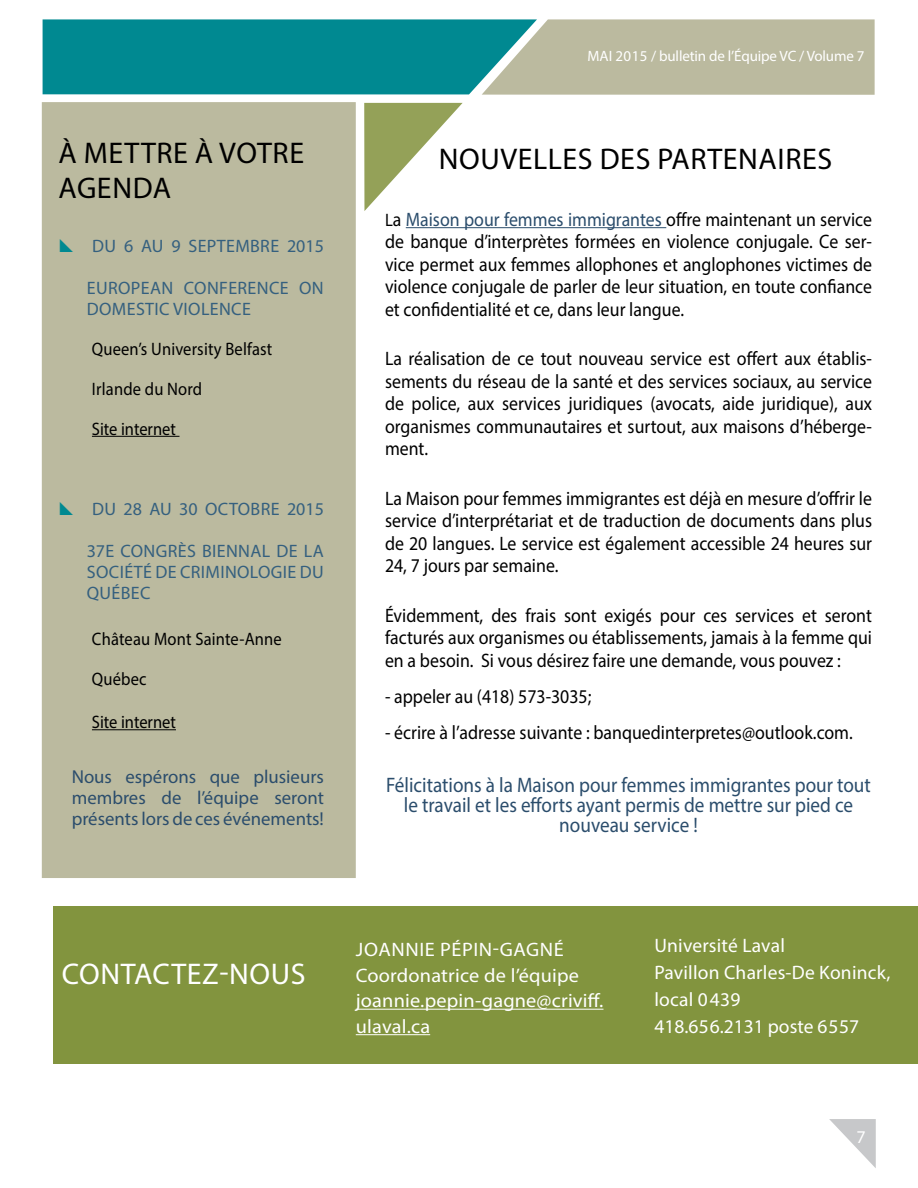
<style>
.page{position:relative;width:918px;height:1188px;background:#fff}
.page>*{position:absolute;margin:0;border:0;box-sizing:border-box;transform-origin:0 0}
.t1{font:30px "Myriad Pro";letter-spacing:.02em;color:#000}
.t2{font:30px "Myriad Pro";letter-spacing:.02em;color:#fff}
.t3{font:21px/19.6px "Myriad Pro";color:#2b4d6c;text-align:center;scale:.91 1}
.t4{font:19.5px/22.5px "Myriad Pro";color:#000;text-align:justify;scale:.91 1}
.t5{font:19.5px/25.5px "Myriad Pro";letter-spacing:.01em;color:#fff;scale:1.04 1}
.t6{font:19.5px/27px "Myriad Pro";letter-spacing:.01em;color:#fff}
.t7{font:18.75px/21px "Myriad Pro";color:#2b4d6c;text-align:justify}
.t8{font:18px/21px "Myriad Pro";letter-spacing:.02em;color:#35607f}
.t9{font:18px/39.5px "Myriad Pro";letter-spacing:.01em;color:#000;scale:.91 1}
.t10{font:18px "Myriad Pro";color:#35607f}
.t11{font:18px "Myriad Pro";color:#fff}
.t12{font:15px "Myriad Pro";letter-spacing:-.01em;color:#fff}
.s1{font-size:18px}
.s2{color:#2b4d6c}
</style>
<div class="page">
<svg style="left:829px;top:1119px;width:47px;height:49px"></svg>
<div style="left:42px;top:102px;width:314px;height:776px;background:#bbba9f;border:2px solid #bbba9f"></div>
<div style="left:53px;top:906px;width:865px;height:158px;background:#82943e"></div>
<svg style="left:43px;top:19px;width:832px;height:76px;background:#56a199"></svg>
<svg style="left:364px;top:103px;width:99px;height:108px"></svg>
<hr style="left:356px;top:1009px;width:247px;height:1px;background:#fff">
<hr style="left:356px;top:1034px;width:74px;height:1px;background:#fff">
<hr style="left:406px;top:227px;width:260px;height:1px;background:#2b4d6c">
<hr style="left:92px;top:436px;width:87px;height:1px;background:#000">
<hr style="left:92px;top:729px;width:84px;height:1px;background:#000">
<p class="t12" style="left:587px;top:46px;width:279px">Mai 2015 / bulletin de l’Équipe VC / Volume 7</p>
<h1 class="t1" style="left:58px;top:135px;width:247px">À mettre à votre</h1>
<h1 class="t1" style="left:439px;top:141px;width:236px">Nouvelles des part</h1>
<h1 class="t1" style="left:723px;top:141px;width:108px">enaires</h1>
<h1 class="t1" style="left:58px;top:169px;width:110px">agenda</h1>
<p class="t8" style="left:92px;top:235px;width:233px">Du 6 au 9 septembre 2015</p>
<p class="t8" style="left:87px;top:277px;width:238px">European Conference on<br>Domestic Violence</p>
<p class="t9" style="left:92px;top:329px;width:200px">Queen’s University Belfast</p>
<p class="t9" style="left:92px;top:369px;width:123px">I rlande du Nord<br>Site internet</p>
<p class="t10" style="left:92px;top:497px;width:233px">Du 28 au 30 octobre 2015</p>
<p class="t8" style="left:87px;top:540px;width:80px">37e congrès</p>
<p class="t8" style="left:202px;top:540px;width:121px">biennal de la</p>
<p class="t8" style="left:87px;top:561px;width:48px">Société</p>
<p class="t8" style="left:155px;top:561px;width:170px">de criminologie du</p>
<p class="t8" style="left:87px;top:582px;width:63px">Québec</p>
<p class="t9" style="left:92px;top:619px;width:210px">Château Mont Sainte-Anne</p>
<p class="t9" style="left:92px;top:659px;width:62px">Québec</p>
<p class="t9" style="left:92px;top:702px;width:94px">Site internet</p>
<p class="t7" style="left:72px;top:766px;width:254px">Nous espérons que plusieurs membres de l’équipe seront présents lors de ces événements!</p>
<p class="t4" style="left:385px;top:208px;width:537px"><span class="s1">L</span>a <span class="s2">Maison pour femmes immigrantes</span> offre maintenant un service de banque d’interprètes formées en violence conjugale. Ce ser&shy;vice permet aux femmes allophones et anglophones victimes de violence conjugale de parler de leur situation, en toute confiance et confidentialité et ce, dans leur langue.</p>
<p class="t4" style="left:385px;top:347px;width:537px">La réalisation de ce tout nouveau service est offert aux établis&shy;sements du réseau de la santé et des services sociaux, au service de police, aux services juridiques (avocats, aide juridique), aux organismes communautaires et surtout, aux maisons d’héberge&shy;ment.</p>
<p class="t4" style="left:385px;top:487px;width:537px">La Maison pour femmes immigrantes est déjà en mesure d’offrir le service d’interprétariat et de traduction de documents dans plus de 20 langues. Le service est également accessible 24 heures sur 24, 7 jours par semaine.</p>
<p class="t4" style="left:385px;top:604px;width:537px">Évidemment, des frais sont exigés pour ces services et seront facturés aux organismes ou établissements, jamais à la femme qui en a besoin. Si vous désirez faire une demande, vous pouvez :</p>
<p class="t4" style="left:385px;top:685px;width:228px">- appeler au (418) 573-3035;</p>
<p class="t4" style="left:385px;top:721px;width:516px">- écrire à l’adresse suivante : banquedinterpretes@outlook.com.</p>
<p class="t3" style="left:386px;top:775px;width:534px">Félicitations à la Maison pour femmes immigrantes pour tout le travail et les efforts ayant permis de mettre sur pied ce nouveau service !</p>
<h1 class="t2" style="left:62px;top:955px;width:77px">contact</h1>
<h1 class="t2" style="left:187px;top:955px;width:117px">ez-nous</h1>
<p class="t5" style="left:356px;top:937px;width:240px">Joannie Pépin-Gagné<br>Coordonatrice de l’équipe joannie.pepin-gagne@criviff. ulaval.ca</p>
<p class="t6" style="left:654px;top:932px;width:237px">Université Laval<br>Pavillon Charles-De Koninck, local 0439<br>418.656.2131 poste 6557</p>
<p class="t11" style="left:856px;top:1126px;width:11px">7</p>
</div>
